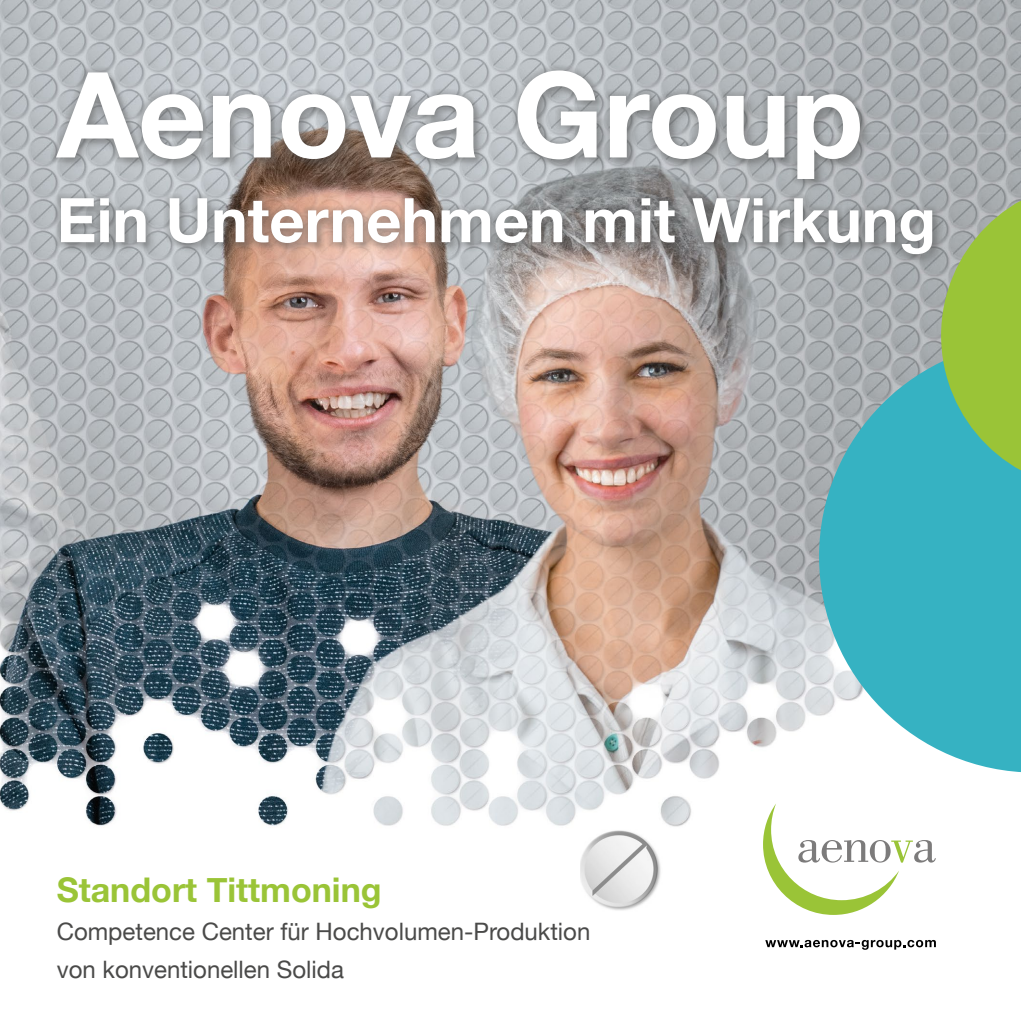
<style>
.page{position:relative;width:1021px;height:1021px;background:#fff}
.page>*{position:absolute;margin:0;border:0;box-sizing:border-box;transform-origin:0 0}
.t1{font:700 119px "Helvetica Neue";color:#fff}
.t2{font:700 61.4px "Helvetica Neue";color:#fff}
.t3{font:700 34px "Helvetica Neue";color:#9ac437}
.t4{font:24px/38px "Helvetica Neue";color:#4a4a49}
</style>
<div class="page">
<img style="left:0;top:0;width:1020px;height:861px">
<svg style="left:765px;top:939px;width:170px;height:10px"></svg>
<svg style="left:763px;top:803px;width:172px;height:111px"></svg>
<div style="left:57px;top:70px;width:887px;height:197px;background:#4a4a49;opacity:.3"></div>
<div style="left:50px;top:64px;width:887px;height:196px;background:#4a4a49;opacity:.5"></div>
<svg style="left:819px;top:340px;width:201px;height:432px;fill:#36b2c2"></svg>
<svg style="left:941px;top:181px;width:79px;height:308px"></svg>
<img style="left:580px;top:828px;width:82px;height:83px">
<h1 class="t1" style="left:57px;top:22px;width:808px">Aenova Group</h1>
<h2 class="t2" style="left:57px;top:172px;width:880px">Ein Unternehmen mit Wirkung</h2>
<h3 class="t3" style="left:57px;top:863px;width:326px">Standort Tittmoning</h3>
<p class="t4" style="left:57px;top:914px;width:535px">Competence Center für Hochvolumen-Produktion von konventionellen Solida</p>
</div>
